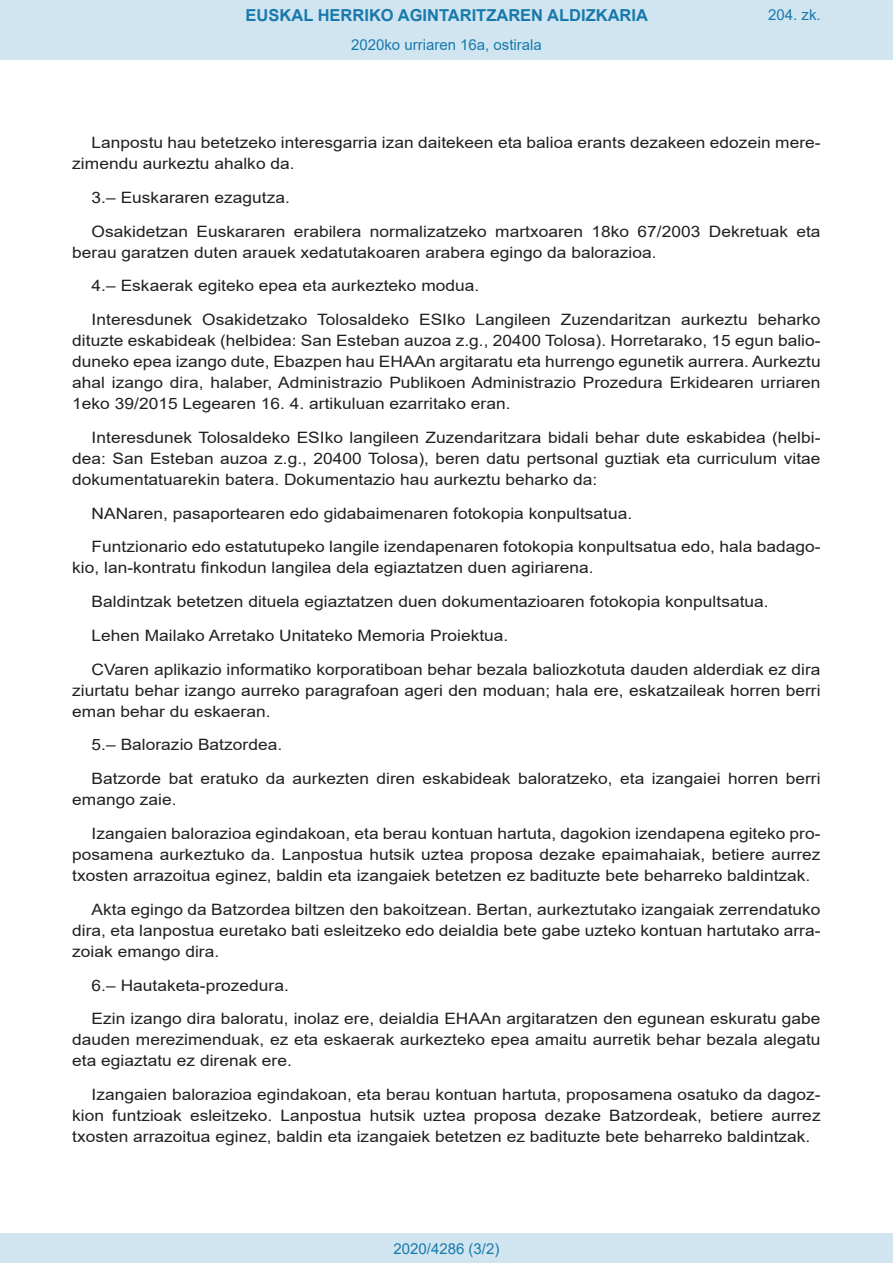
<style>
.page{position:relative;width:893px;height:1263px;background:#fff}
.page>*{position:absolute;margin:0;border:0;box-sizing:border-box;transform-origin:0 0}
.t1{font:700 16.5px "Arial";color:#1879ad}
.BOPVDetalle{font:15.6px/21px "Arial";color:#231f20;text-align:justify;scale:1.11 1}
.Paginacion_Centro{font:15px "Arial";color:#1879ad}
</style>
<div class="page">
<div style="left:0;top:0;width:893px;height:60px;background:#d0e5f0"></div>
<div style="left:0;top:1233px;width:893px;height:30px;background:#d0e5f0"></div>
<p class="t1" style="left:246px;top:3px;width:404px">EUSKAL HERRIKO AGINTARITZAREN ALDIZKARIA</p>
<p class="Paginacion_Centro" style="left:351px;top:35px;width:192px">2020ko urriaren 16a, ostirala</p>
<p class="Paginacion_Centro" style="left:768px;top:5px;width:54px">204. zk.</p>
<p class="BOPVDetalle" style="left:72px;top:132px;width:676px;text-indent:19px">Lanpostu hau betetzeko interesgarria izan daitekeen eta balioa erants dezakeen edozein mere&shy;zimendu aurkeztu ahalko da.</p>
<p class="BOPVDetalle" style="left:92px;top:187px;width:180px">3.– Euskararen ezagutza.</p>
<p class="BOPVDetalle" style="left:72px;top:221px;width:676px;text-indent:19px">Osakidetzan Euskararen erabilera normalizatzeko martxoaren 18ko 67/2003 Dekretuak eta berau garatzen duten arauek xedatutakoaren arabera egingo da balorazioa.</p>
<p class="BOPVDetalle" style="left:92px;top:275px;width:351px">4.– Eskaerak egiteko epea eta aurkezteko modua.</p>
<p class="BOPVDetalle" style="left:72px;top:309px;width:676px;text-indent:19px">Interesdunek Osakidetzako Tolosaldeko ESIko Langileen Zuzendaritzan aurkeztu beharko dituzte eskabideak (helbidea: San Esteban auzoa z.g., 20400 Tolosa). Horretarako, 15 egun balio&shy;duneko epea izango dute, Ebazpen hau EHAAn argitaratu eta hurrengo egunetik aurrera. Aurkeztu ahal izango dira, halaber, Administrazio Publikoen Administrazio Prozedura Erkidearen urriaren 1eko 39/2015 Legearen 16. 4. artikuluan ezarritako eran.</p>
<p class="BOPVDetalle" style="left:72px;top:427px;width:676px;text-indent:19px">Interesdunek Tolosaldeko ESIko langileen Zuzendaritzara bidali behar dute eskabidea (helbi&shy;dea: San Esteban auzoa z.g., 20400 Tolosa), beren datu pertsonal guztiak eta curriculum vitae dokumentatuarekin batera. Dokumentazio hau aurkeztu beharko da:</p>
<p class="BOPVDetalle" style="left:92px;top:503px;width:488px">NANaren, pasaportearen edo gidabaimenaren fotokopia konpultsatua.</p>
<p class="BOPVDetalle" style="left:72px;top:536px;width:676px;text-indent:19px">Funtzionario edo estatutupeko langile izendapenaren fotokopia konpultsatua edo, hala badago&shy;kio, lan-kontratu finkodun langilea dela egiaztatzen duen agiriarena.</p>
<p class="BOPVDetalle" style="left:92px;top:591px;width:611px">Baldintzak betetzen dituela egiaztatzen duen dokumentazioaren fotokopia konpultsatua.</p>
<p class="BOPVDetalle" style="left:92px;top:625px;width:377px">Lehen Mailako Arretako Unitateko Memoria Proiektua.</p>
<p class="BOPVDetalle" style="left:72px;top:659px;width:676px;text-indent:19px">CVaren aplikazio informatiko korporatiboan behar bezala baliozkotuta dauden alderdiak ez dira ziurtatu behar izango aurreko paragrafoan ageri den moduan; hala ere, eskatzaileak horren berri eman behar du eskaeran.</p>
<p class="BOPVDetalle" style="left:92px;top:734px;width:173px">5.– Balorazio Batzordea.</p>
<p class="BOPVDetalle" style="left:72px;top:768px;width:676px;text-indent:19px">Batzorde bat eratuko da aurkezten diren eskabideak baloratzeko, eta izangaiei horren berri emango zaie.</p>
<p class="BOPVDetalle" style="left:72px;top:823px;width:676px;text-indent:19px">Izangaien balorazioa egindakoan, eta berau kontuan hartuta, dagokion izendapena egiteko pro&shy;posamena aurkeztuko da. Lanpostua hutsik uztea proposa dezake epaimahaiak, betiere aurrez txosten arrazoitua eginez, baldin eta izangaiek betetzen ez badituzte bete beharreko baldintzak.</p>
<p class="BOPVDetalle" style="left:72px;top:899px;width:676px;text-indent:19px">Akta egingo da Batzordea biltzen den bakoitzean. Bertan, aurkeztutako izangaiak zerrendatuko dira, eta lanpostua euretako bati esleitzeko edo deialdia bete gabe uzteko kontuan hartutako arra&shy;zoiak emango dira.</p>
<p class="BOPVDetalle" style="left:92px;top:974px;width:179px">6.– Hautaketa-prozedura.</p>
<p class="BOPVDetalle" style="left:72px;top:1008px;width:676px;text-indent:19px">Ezin izango dira baloratu, inolaz ere, deialdia EHAAn argitaratzen den egunean eskuratu gabe dauden merezimenduak, ez eta eskaerak aurkezteko epea amaitu aurretik behar bezala alegatu eta egiaztatu ez direnak ere.</p>
<p class="BOPVDetalle" style="left:72px;top:1084px;width:676px;text-indent:19px">Izangaien balorazioa egindakoan, eta berau kontuan hartuta, proposamena osatuko da dagoz&shy;kion funtzioak esleitzeko. Lanpostua hutsik uztea proposa dezake Batzordeak, betiere aurrez txosten arrazoitua eginez, baldin eta izangaiek betetzen ez badituzte bete beharreko baldintzak.</p>
<p class="Paginacion_Centro" style="left:393px;top:1238px;width:107px">2020/4286 (3/2)</p>
</div>
